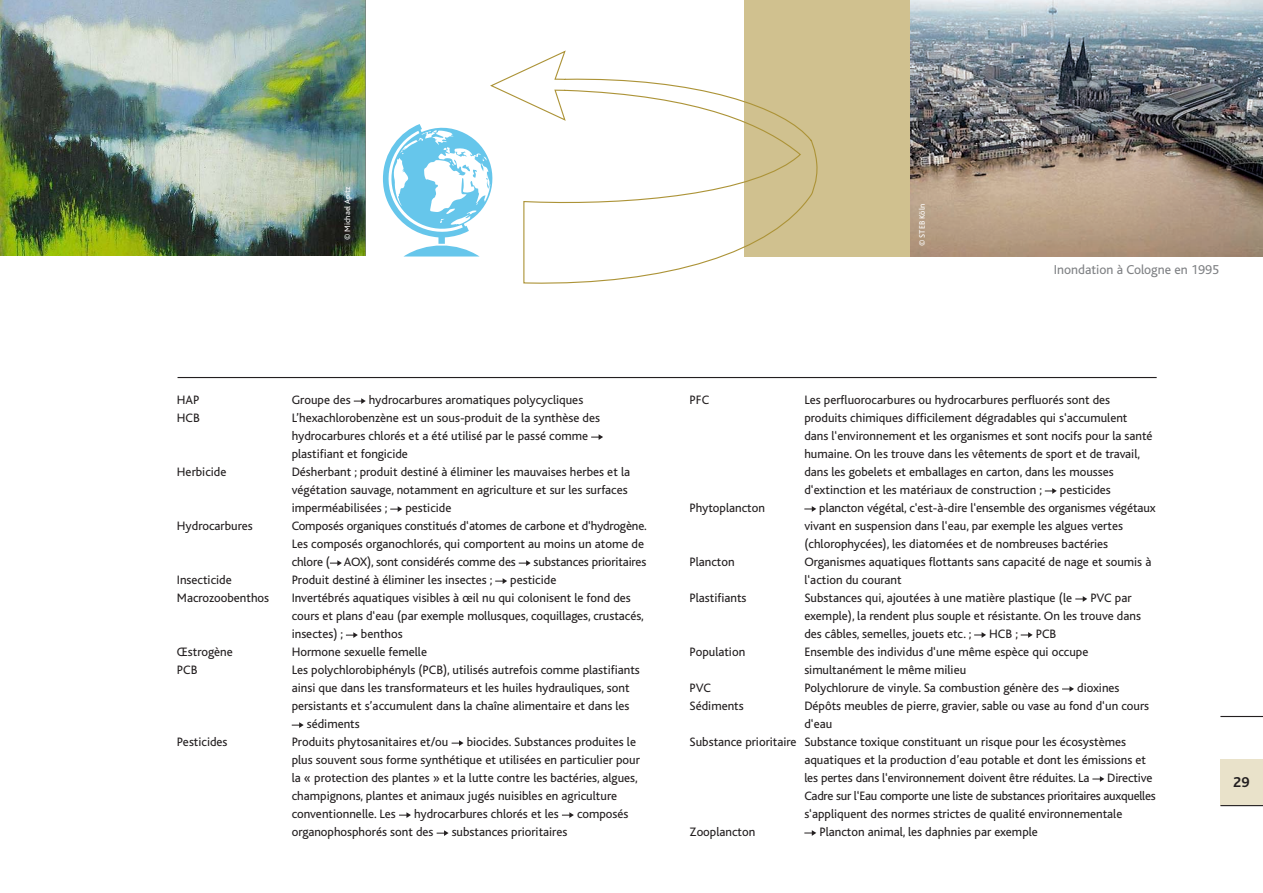
<style>
.page{position:relative;width:1263px;height:893px;background:#fff}
.page>*{position:absolute;margin:0;border:0;box-sizing:border-box;transform-origin:0 0}
.t1{font:700 15px "Bliss";color:#231f20}
.t2{font:13.5px "Bliss";color:#808285}
.t3{font:12.75px/18px "Bliss";color:#231f20}
.t4{font:12.75px/18px "Bliss";letter-spacing:-.02em;color:#231f20}
.t5{font:8.25px "Bliss";color:#fff}
</style>
<div class="page">
<div style="left:1220px;top:759px;width:43px;height:46px;background:#e9e2ca"></div>
<hr style="left:1220px;top:805px;width:43px;height:1px;background:#231f20">
<hr style="left:1220px;top:716px;width:43px;height:1px;background:#231f20">
<div style="left:744px;top:0;width:167px;height:257px;background:#d0c18f"></div>
<svg style="left:354px;top:398px;width:12px;height:6px"></svg>
<svg style="left:591px;top:434px;width:12px;height:6px"></svg>
<svg style="left:390px;top:506px;width:12px;height:6px"></svg>
<svg style="left:330px;top:560px;width:12px;height:6px"></svg>
<svg style="left:519px;top:560px;width:12px;height:6px"></svg>
<svg style="left:495px;top:578px;width:12px;height:6px"></svg>
<svg style="left:346px;top:632px;width:12px;height:6px"></svg>
<svg style="left:292px;top:722px;width:12px;height:6px"></svg>
<svg style="left:452px;top:740px;width:11px;height:6px"></svg>
<svg style="left:399px;top:812px;width:12px;height:6px"></svg>
<svg style="left:562px;top:812px;width:12px;height:6px"></svg>
<svg style="left:437px;top:830px;width:12px;height:6px"></svg>
<hr style="left:178px;top:377px;width:979px;height:1px;background:#231f20">
<svg style="left:1045px;top:488px;width:12px;height:6px"></svg>
<svg style="left:804px;top:506px;width:12px;height:6px"></svg>
<svg style="left:1075px;top:596px;width:12px;height:6px"></svg>
<svg style="left:974px;top:632px;width:12px;height:6px"></svg>
<svg style="left:1021px;top:632px;width:12px;height:6px"></svg>
<svg style="left:1062px;top:686px;width:12px;height:6px"></svg>
<svg style="left:1092px;top:776px;width:12px;height:6px"></svg>
<svg style="left:804px;top:830px;width:12px;height:6px"></svg>
<svg style="left:490px;top:50px;width:328px;height:234px"></svg>
<svg style="left:383px;top:124px;width:114px;height:133px"></svg>
<img style="left:0;top:0;width:366px;height:255px">
<img style="left:911px;top:0;width:352px;height:257px">
<p class="t5" style="left:343px;top:240px;width:55px;rotate:-90deg">© Michael Apitz</p>
<p class="t5" style="left:918px;top:246px;width:44px;rotate:-90deg">© STEB Köln</p>
<p class="t2" style="left:1054px;top:263px;width:167px">Inondation à Cologne en 1995</p>
<p class="t3" style="left:177px;top:391px;width:24px">HAP</p>
<p class="t3" style="left:292px;top:391px;width:60px">Groupe des</p>
<p class="t3" style="left:369px;top:391px;width:216px">hydrocarbures aromatiques polycycliques</p>
<p class="t3" style="left:177px;top:409px;width:24px">HCB</p>
<p class="t3" style="left:292px;top:409px;width:310px">L’hexachlorobenzène est un sous-produit de la synthèse des hydrocarbures chlorés et a été utilisé par le passé comme plastifiant et fongicide</p>
<p class="t3" style="left:177px;top:463px;width:51px">Herbicide</p>
<p class="t3" style="left:292px;top:463px;width:340px">Désherbant ; produit destiné à éliminer les mauvaises herbes et la</p>
<p class="t3" style="left:292px;top:481px;width:337px">végétation sauvage, notamment en agriculture et sur les surfaces imperméabilisées ;</p>
<p class="t3" style="left:405px;top:499px;width:48px">pesticide</p>
<p class="t3" style="left:177px;top:517px;width:77px">Hydrocarbures</p>
<p class="t3" style="left:292px;top:517px;width:357px">Composés organiques constitués d‘atomes de carbone et d‘hydrogène.</p>
<p class="t3" style="left:292px;top:535px;width:354px">Les composés organochlorés, qui comportent au moins un atome de</p>
<p class="t3" style="left:292px;top:553px;width:226px">chlore ( AOX), sont considérés comme des</p>
<p class="t3" style="left:534px;top:553px;width:114px">substances prioritaires</p>
<p class="t3" style="left:177px;top:571px;width:56px">Insecticide</p>
<p class="t3" style="left:292px;top:571px;width:202px">Produit destiné à éliminer les insectes ;</p>
<p class="t3" style="left:510px;top:571px;width:48px">pesticide</p>
<p class="t3" style="left:177px;top:589px;width:94px">Macrozoobenthos</p>
<p class="t3" style="left:292px;top:589px;width:354px">Invertébrés aquatiques visibles à œil nu qui colonisent le fond des cours et plans d‘eau (par exemple mollusques, coquillages, crustacés, insectes) ;</p>
<p class="t3" style="left:361px;top:625px;width:43px">benthos</p>
<p class="t3" style="left:177px;top:643px;width:57px">Œstrogène</p>
<p class="t3" style="left:292px;top:643px;width:137px">Hormone sexuelle femelle</p>
<p class="t3" style="left:177px;top:661px;width:22px">PCB</p>
<p class="t3" style="left:292px;top:661px;width:350px">Les polychlorobiphényls (PCB), utilisés autrefois comme plastifiants</p>
<p class="t3" style="left:292px;top:679px;width:339px">ainsi que dans les transformateurs et les huiles hydrauliques, sont</p>
<p class="t3" style="left:292px;top:697px;width:339px">persistants et s’accumulent dans la chaîne alimentaire et dans les</p>
<p class="t3" style="left:307px;top:715px;width:54px">sédiments</p>
<p class="t3" style="left:177px;top:733px;width:52px">Pesticides</p>
<p class="t3" style="left:292px;top:733px;width:158px">Produits phytosanitaires et/ou</p>
<p class="t3" style="left:467px;top:733px;width:171px">biocides. Substances produites le</p>
<p class="t3" style="left:292px;top:751px;width:350px">plus souvent sous forme synthétique et utilisées en particulier pour la « protection des plantes » et la lutte contre les bactéries, algues, champignons, plantes et animaux jugés nuisibles en agriculture conventionnelle. Les</p>
<p class="t3" style="left:414px;top:805px;width:146px">hydrocarbures chlorés et les</p>
<p class="t3" style="left:577px;top:805px;width:53px">composés</p>
<p class="t3" style="left:292px;top:823px;width:143px">organophosphorés sont des</p>
<p class="t3" style="left:452px;top:823px;width:117px">substances prioritaires</p>
<p class="t3" style="left:689px;top:391px;width:21px">PFC</p>
<p class="t3" style="left:804px;top:391px;width:325px">Les perfluorocarbures ou hydrocarbures perfluorés sont des produits chimiques difficilement dégradables qui s‘accumulent</p>
<p class="t3" style="left:804px;top:427px;width:350px">dans l‘environnement et les organismes et sont nocifs pour la santé humaine. On les trouve dans les vêtements de sport et de travail, dans les gobelets et emballages en carton, dans les mousses</p>
<p class="t3" style="left:804px;top:481px;width:239px">d‘extinction et les matériaux de construction ;</p>
<p class="t3" style="left:1060px;top:481px;width:53px">pesticides</p>
<p class="t3" style="left:689px;top:499px;width:77px">Phytoplancton</p>
<p class="t3" style="left:804px;top:499px;width:353px;text-indent:15px">plancton végétal, c‘est-à-dire l‘ensemble des organismes végétaux vivant en suspension dans l‘eau, par exemple les algues vertes</p>
<p class="t3" style="left:804px;top:535px;width:305px">(chlorophycées), les diatomées et de nombreuses bactéries</p>
<p class="t3" style="left:689px;top:553px;width:47px">Plancton</p>
<p class="t3" style="left:804px;top:553px;width:348px">Organismes aquatiques flottants sans capacité de nage et soumis à l‘action du courant</p>
<p class="t3" style="left:689px;top:589px;width:58px">Plastifiants</p>
<p class="t3" style="left:804px;top:589px;width:269px">Substances qui, ajoutées à une matière plastique (le</p>
<p class="t3" style="left:1090px;top:589px;width:43px">PVC par</p>
<p class="t3" style="left:804px;top:607px;width:338px">exemple), la rendent plus souple et résistante. On les trouve dans des câbles, semelles, jouets etc. ;</p>
<p class="t3" style="left:989px;top:625px;width:30px">HCB ;</p>
<p class="t3" style="left:1036px;top:625px;width:22px">PCB</p>
<p class="t3" style="left:689px;top:643px;width:57px">Population</p>
<p class="t3" style="left:804px;top:643px;width:285px">Ensemble des individus d‘une même espèce qui occupe</p>
<p class="t3" style="left:804px;top:661px;width:163px">simultanément le même milieu</p>
<p class="t3" style="left:689px;top:679px;width:23px">PVC</p>
<p class="t3" style="left:804px;top:679px;width:256px">Polychlorure de vinyle. Sa combustion génère des</p>
<p class="t3" style="left:1077px;top:679px;width:44px">dioxines</p>
<p class="t3" style="left:689px;top:697px;width:56px">Sédiments</p>
<p class="t3" style="left:804px;top:697px;width:346px">Dépôts meubles de pierre, gravier, sable ou vase au fond d‘un cours d‘eau</p>
<p class="t3" style="left:804px;top:733px;width:343px;text-indent:-115px">Substance prioritaire Substance toxique constituant un risque pour les écosystèmes aquatiques et la production d’eau potable et dont les émissions et</p>
<p class="t3" style="left:804px;top:769px;width:287px">les pertes dans l‘environnement doivent être réduites. La</p>
<p class="t3" style="left:1107px;top:769px;width:47px">Directive</p>
<p class="t4" style="left:804px;top:787px;width:353px">Cadre sur l‘Eau comporte une liste de substances prioritaires auxquelles s‘appliquent des normes strictes de qualité environnementale</p>
<p class="t3" style="left:689px;top:823px;width:67px">Zooplancton</p>
<p class="t3" style="left:819px;top:823px;width:220px">Plancton animal, les daphnies par exemple</p>
<p class="t1" style="left:1233px;top:774px;width:18px">29</p>
</div>
